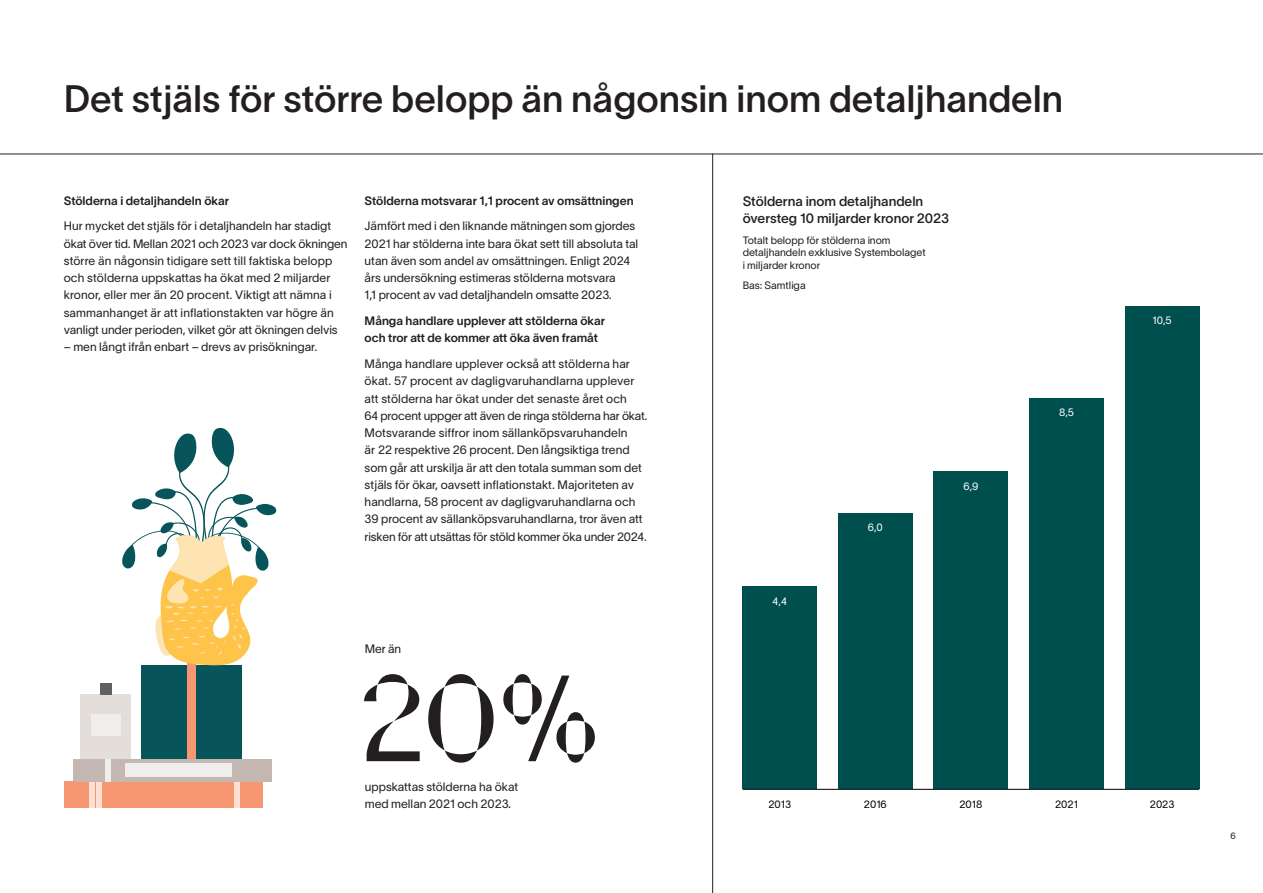
<style>
.page{position:relative;width:1263px;height:893px;background:#fff}
.page>*{position:absolute;margin:0;border:0;box-sizing:border-box;transform-origin:0 0}
.t1{font:122.25px "Parabole";color:#231f20}
.RUBRIK{font:37.5px "Lausanne 500";color:#231f20}
.DIAGRAMRUBRIK_2024{font:13.5px/17.5px "Lausanne 500";color:#231f20}
.Brödrubrik{font:12px/17.2px "Lausanne 300";color:#231f20}
.Brödrubrik-2{font:12px/17.2px "Lausanne 600";color:#231f20}
.BRÖD{font:12px/17.2px "Lausanne 300";color:#231f20}
.DIAGRAMRUBRIK_2024-2{font:10.5px/12.6px "Lausanne 300";color:#231f20}
.t2{font:10.5px "Lausanne 300";color:#0a0100}
.t3{font:10.5px "Lausanne 300";color:#fff}
.t4{font:9px "Lausanne 300";color:#231f20}
</style>
<div class="page">
<div style="left:1125px;top:306px;width:74px;height:483px;background:#004f4f"></div>
<div style="left:1029px;top:398px;width:74px;height:391px;background:#004f4f"></div>
<div style="left:934px;top:472px;width:74px;height:317px;background:#004f4f"></div>
<div style="left:838px;top:513px;width:74px;height:276px;background:#004f4f"></div>
<div style="left:743px;top:587px;width:74px;height:202px;background:#004f4f"></div>
<hr style="left:743px;top:789px;width:456px;height:1px;background:#000">
<div style="left:64px;top:781px;width:199px;height:27px;background:#f69771"></div>
<div style="left:89px;top:781px;width:5px;height:27px;background:#fee1d2"></div>
<div style="left:96px;top:781px;width:5px;height:27px;background:#fee1d2"></div>
<div style="left:235px;top:781px;width:5px;height:27px;background:#fee1d2"></div>
<div style="left:73px;top:759px;width:199px;height:22px;background:#c4b7b2"></div>
<div style="left:106px;top:759px;width:5px;height:22px;background:#f0eeec"></div>
<div style="left:126px;top:763px;width:106px;height:14px;background:#f0eeec"></div>
<div style="left:141px;top:665px;width:101px;height:94px;background:#07555a"></div>
<div style="left:187px;top:664px;width:8px;height:95px;background:#f69771"></div>
<svg style="left:122px;top:428px;width:154px;height:238px"></svg>
<div style="left:80px;top:694px;width:51px;height:65px;background:#e4dedb"></div>
<div style="left:100px;top:683px;width:11px;height:11px;background:#5d6162"></div>
<div style="left:91px;top:715px;width:30px;height:21px;background:#f0eeec"></div>
<hr style="left:0;top:154px;width:1263px;height:1px;background:#231f20">
<hr style="left:712px;top:154px;width:1px;height:739px;background:#231f20">
<p class="RUBRIK" style="left:64px;top:75px;width:1001px">Det stjäls för större belopp än någonsin inom detaljhandeln</p>
<p class="Brödrubrik-2" style="left:64px;top:192px;width:167px">Stölderna i detaljhandeln ökar</p>
<p class="Brödrubrik" style="left:64px;top:217px;width:285px">Hur mycket det stjäls för i detaljhandeln har stadigt ökat över tid. Mellan 2021 och 2023 var dock ökningen större än någonsin tidigare sett till faktiska belopp och stölderna uppskattas ha ökat med 2 miljarder kronor, eller mer än 20 procent. Viktigt att nämna i sammanhanget är att inflationstakten var högre än vanligt under perioden, vilket gör att ökningen delvis</p>
<p class="Brödrubrik" style="left:64px;top:338px;width:255px">– men långt ifrån enbart – drevs av prisökningar.</p>
<p class="Brödrubrik-2" style="left:365px;top:192px;width:270px">Stölderna motsvarar 1,1 procent av omsättningen</p>
<p class="Brödrubrik" style="left:365px;top:217px;width:275px">Jämfört med i den liknande mätningen som gjordes 2021 har stölderna inte bara ökat sett till absoluta tal utan även som andel av omsättningen. Enligt 2024 års undersökning estimeras stölderna motsvara<br>1,1 procent av vad detaljhandeln omsatte 2023.</p>
<p class="Brödrubrik-2" style="left:365px;top:312px;width:242px">Många handlare upplever att stölderna ökar och tror att de kommer att öka även framåt</p>
<p class="Brödrubrik" style="left:365px;top:355px;width:284px">Många handlare upplever också att stölderna har ökat. 57 procent av dagligvaruhandlarna upplever att stölderna har ökat under det senaste året och<br>64 procent uppger att även de ringa stölderna har ökat.<br>Motsvarande siffror inom sällanköpsvaruhandeln<br>är 22 respektive 26 procent. Den långsiktiga trend som går att urskilja är att den totala summan som det stjäls för ökar, oavsett inflationstakt. Majoriteten av handlarna, 58 procent av dagligvaruhandlarna och 39 procent av sällanköpsvaruhandlarna, tror även att risken för att utsättas för stöld kommer öka under 2024.</p>
<p class="BRÖD" style="left:365px;top:640px;width:38px">Mer än</p>
<p class="t1" style="left:360px;top:650px;width:241px">20%</p>
<p class="DIAGRAMRUBRIK_2024" style="left:743px;top:192px;width:208px">Stölderna inom detaljhandeln översteg 10 miljarder kronor 2023</p>
<p class="DIAGRAMRUBRIK_2024-2" style="left:743px;top:233px;width:184px">Totalt belopp för stölderna inom detaljhandeln exklusive Systembolaget i miljarder kronor</p>
<p class="DIAGRAMRUBRIK_2024-2" style="left:743px;top:279px;width:64px">Bas: Samtliga</p>
<p class="t3" style="left:773px;top:595px;width:16px">4,4</p>
<p class="t3" style="left:868px;top:521px;width:17px">6,0</p>
<p class="t3" style="left:963px;top:480px;width:16px">6,9</p>
<p class="t3" style="left:1059px;top:406px;width:16px">8,5</p>
<p class="t3" style="left:1152px;top:314px;width:21px">10,5</p>
<p class="BRÖD" style="left:365px;top:778px;width:155px">uppskattas stölderna ha ökat med mellan 2021 och 2023.</p>
<p class="t2" style="left:768px;top:798px;width:24px">2013</p>
<p class="t2" style="left:864px;top:798px;width:24px">2016</p>
<p class="t2" style="left:959px;top:798px;width:24px">2018</p>
<p class="t2" style="left:1055px;top:798px;width:24px">2021</p>
<p class="t2" style="left:1150px;top:798px;width:26px">2023</p>
<p class="t4" style="left:1230px;top:830px;width:7px">6</p>
</div>
